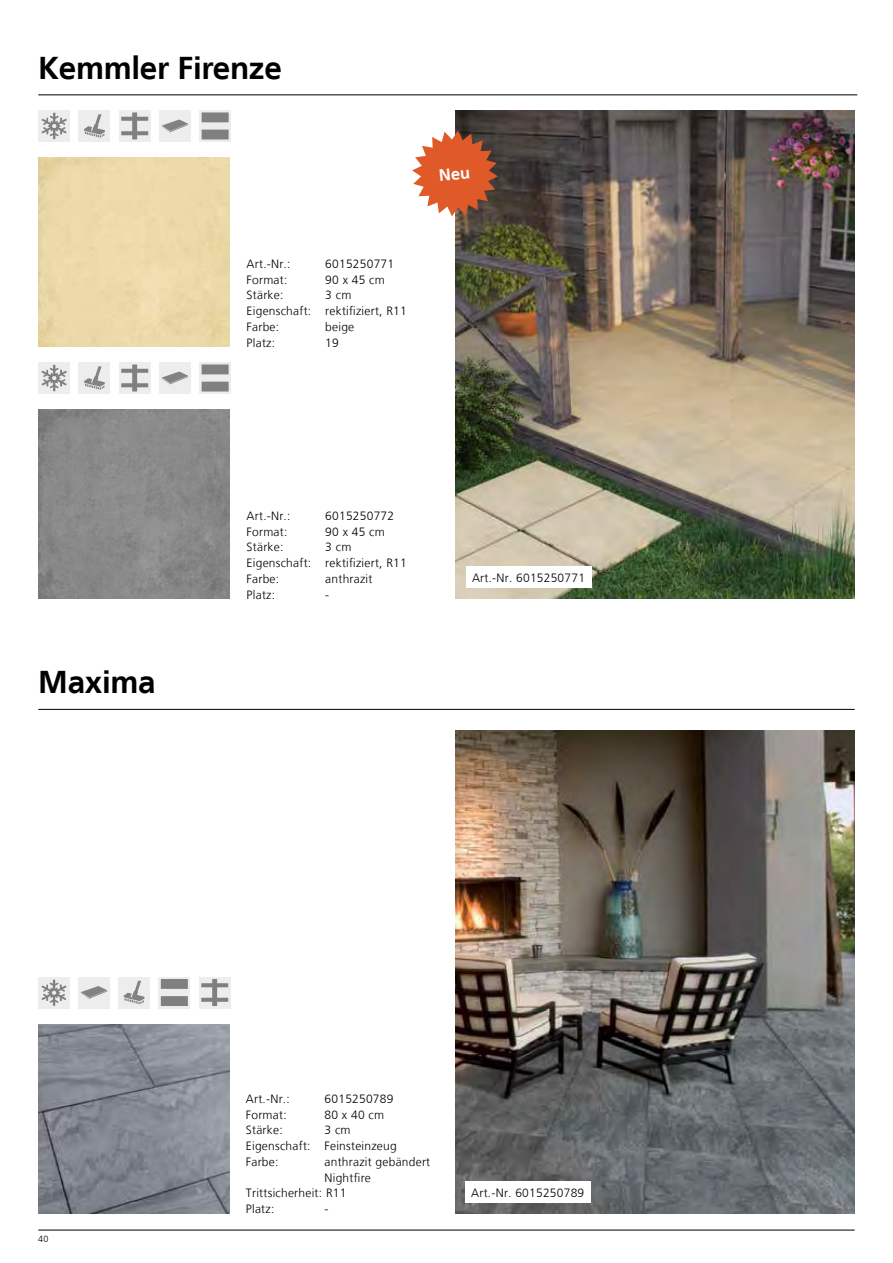
<style>
.page{position:relative;width:893px;height:1263px;background:#fff}
.page>*{position:absolute;margin:0;border:0;box-sizing:border-box;transform-origin:0 0}
.t1{font:700 31.5px "Frutiger LT";letter-spacing:-.01em;color:#000}
.t2{font:300 12px/15.8px "Frutiger LT";letter-spacing:.02em;color:#000}
.t3{font:300 9px "Frutiger LT";color:#000}
</style>
<div class="page">
<hr style="left:38px;top:1230px;width:817px;height:1px;background:#000">
<hr style="left:38px;top:709px;width:817px;height:1px;background:#000">
<img style="left:38px;top:1024px;width:192px;height:189px">
<div style="left:38px;top:977px;width:32px;height:31px;background:#ededed"></div>
<svg style="left:42px;top:979px;width:24px;height:27px"></svg>
<div style="left:78px;top:977px;width:32px;height:31px;background:#ededed"></div>
<svg style="left:81px;top:986px;width:26px;height:13px"></svg>
<div style="left:118px;top:977px;width:32px;height:31px;background:#ededed"></div>
<svg style="left:124px;top:981px;width:20px;height:23px"></svg>
<div style="left:158px;top:977px;width:32px;height:31px;background:#ededed"></div>
<svg style="left:161px;top:979px;width:27px;height:27px"></svg>
<img style="left:455px;top:730px;width:400px;height:483px">
<div style="left:465px;top:1181px;width:126px;height:22px;background:#fff"></div>
<div style="left:199px;top:977px;width:32px;height:31px;background:#ededed"></div>
<svg style="left:201px;top:979px;width:27px;height:27px"></svg>
<hr style="left:38px;top:95px;width:819px;height:1px;background:#000">
<img style="left:38px;top:410px;width:192px;height:189px">
<img style="left:455px;top:110px;width:400px;height:489px">
<div style="left:466px;top:566px;width:125px;height:22px;background:#fff"></div>
<div style="left:38px;top:110px;width:32px;height:32px;background:#ededed"></div>
<svg style="left:42px;top:112px;width:25px;height:27px"></svg>
<div style="left:119px;top:110px;width:32px;height:32px;background:#ededed"></div>
<svg style="left:121px;top:112px;width:27px;height:27px"></svg>
<svg style="left:199px;top:110px;width:32px;height:32px"></svg>
<svg style="left:202px;top:112px;width:27px;height:27px"></svg>
<div style="left:79px;top:110px;width:31px;height:32px;background:#ededed"></div>
<svg style="left:84px;top:114px;width:21px;height:24px"></svg>
<div style="left:159px;top:110px;width:32px;height:32px;background:#ededed"></div>
<svg style="left:162px;top:119px;width:26px;height:13px"></svg>
<div style="left:38px;top:362px;width:32px;height:32px;background:#ededed"></div>
<svg style="left:42px;top:364px;width:25px;height:27px"></svg>
<div style="left:119px;top:362px;width:32px;height:32px;background:#ededed"></div>
<svg style="left:121px;top:364px;width:27px;height:27px"></svg>
<svg style="left:199px;top:362px;width:32px;height:32px"></svg>
<svg style="left:202px;top:364px;width:27px;height:27px"></svg>
<div style="left:79px;top:362px;width:31px;height:32px;background:#ededed"></div>
<svg style="left:84px;top:366px;width:21px;height:24px"></svg>
<div style="left:159px;top:362px;width:32px;height:32px;background:#ededed"></div>
<svg style="left:162px;top:371px;width:26px;height:13px"></svg>
<svg style="left:412px;top:130px;width:86px;height:86px"></svg>
<h1 class="t1" style="left:38px;top:49px;width:245px">Kemmler Firenze</h1>
<h1 class="t1" style="left:38px;top:664px;width:119px">Maxima</h1>
<p class="t2" style="left:247px;top:256px;width:45px">Art.-Nr.:</p>
<p class="t2" style="left:325px;top:256px;width:70px">6015250771</p>
<p class="t2" style="left:247px;top:272px;width:42px">Format:</p>
<p class="t2" style="left:325px;top:272px;width:61px">90 x 45 cm</p>
<p class="t2" style="left:247px;top:288px;width:38px">Stärke:</p>
<p class="t2" style="left:247px;top:288px;width:162px;text-indent:79px">3 cm<br>Eigenschaft: rektifiziert, R11<br>Farbe:</p>
<p class="t2" style="left:325px;top:319px;width:30px">beige</p>
<p class="t2" style="left:247px;top:335px;width:30px">Platz:</p>
<p class="t2" style="left:325px;top:335px;width:15px">19</p>
<p class="t2" style="left:247px;top:508px;width:45px">Art.-Nr.:</p>
<p class="t2" style="left:325px;top:508px;width:70px">6015250772</p>
<p class="t2" style="left:247px;top:524px;width:42px">Format:</p>
<p class="t2" style="left:325px;top:524px;width:61px">90 x 45 cm</p>
<p class="t2" style="left:247px;top:540px;width:38px">Stärke:</p>
<p class="t2" style="left:247px;top:540px;width:162px;text-indent:79px">3 cm<br>Eigenschaft: rektifiziert, R11<br>Farbe:</p>
<p class="t2" style="left:325px;top:571px;width:49px">anthrazit</p>
<p class="t2" style="left:247px;top:587px;width:30px">Platz:</p>
<p class="t2" style="left:325px;top:587px;width:5px">-</p>
<p class="t2" style="left:472px;top:570px;width:115px">Art.-Nr. 6015250771</p>
<p class="t3" style="left:38px;top:1234px;width:12px">40</p>
<p class="t2" style="left:246px;top:1091px;width:45px">Art.-Nr.:</p>
<p class="t2" style="left:325px;top:1091px;width:70px">6015250789</p>
<p class="t2" style="left:246px;top:1107px;width:42px">Format:</p>
<p class="t2" style="left:325px;top:1107px;width:61px">80 x 40 cm</p>
<p class="t2" style="left:246px;top:1122px;width:38px">Stärke:</p>
<p class="t2" style="left:246px;top:1122px;width:152px;text-indent:79px">3 cm<br>Eigenschaft: Feinsteinzeug<br>Farbe:</p>
<p class="t2" style="left:325px;top:1154px;width:107px">anthrazit gebändert</p>
<p class="t2" style="left:325px;top:1170px;width:48px">Nightfire</p>
<p class="t2" style="left:246px;top:1185px;width:102px">Trittsicherheit: R11</p>
<p class="t2" style="left:246px;top:1201px;width:30px">Platz:</p>
<p class="t2" style="left:325px;top:1201px;width:5px">-</p>
<p class="t2" style="left:471px;top:1185px;width:115px">Art.-Nr. 6015250789</p>
</div>
